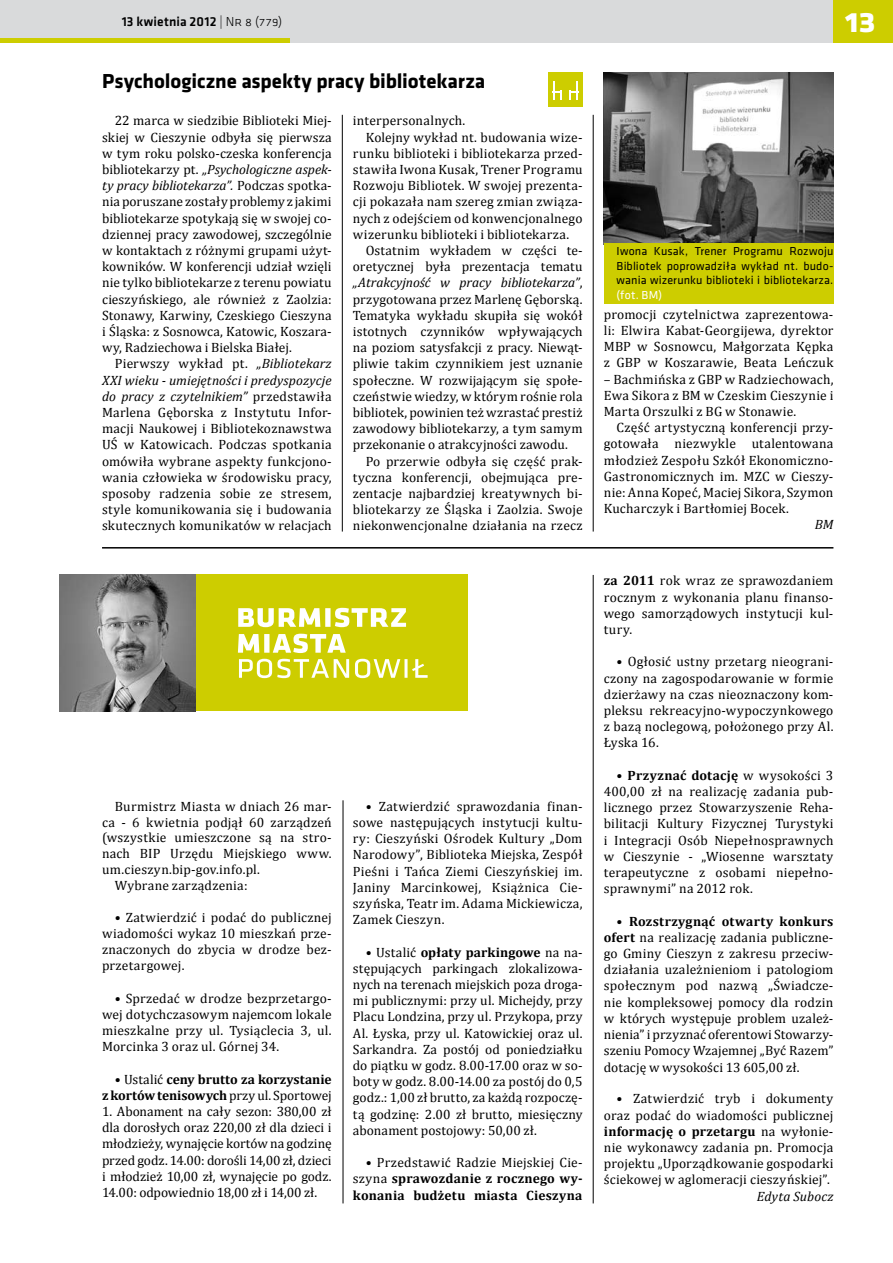
<style>
.page{position:relative;width:893px;height:1263px;background:#fff}
.page>*{position:absolute;margin:0;border:0;box-sizing:border-box;transform-origin:0 0}
.t1{font:700 36px "Klavika";color:#fff}
.t2{font:700 21px "Klavika";letter-spacing:-.005em;color:#000}
.t3{font:13.5px/16.2px "Cambria";letter-spacing:.015em;color:#000;text-align:justify}
.t4{font:700 13.5px/16.2px "Cambria";letter-spacing:.01em;color:#000;text-align:right}
.t5{font:italic 13.5px "Cambria";color:#000}
.t6{font:500 13.5px "Klavika";letter-spacing:.01em;color:#000}
.t7{font:12px/14.4px "Klavika";letter-spacing:.01em;color:#000;text-align:justify}
.t8{font:12px "Klavika";color:#fff}
.s1{font-weight:300}
.s2{font-style:italic}
.s3{font-style:normal}
.s4{font-weight:400}
.s5{font-weight:700}
</style>
<div class="page">
<div style="left:0;top:0;width:893px;height:43px;background:#d9dadb"></div>
<div style="left:833px;top:0;width:60px;height:43px;background:#cdcd00"></div>
<div style="left:0;top:38px;width:289px;height:5px;background:#cdcd00"></div>
<img style="left:604px;top:72px;width:229px;height:171px">
<div style="left:196px;top:575px;width:272px;height:136px;background:#cdcd00"></div>
<svg style="left:238px;top:608px;width:168px;height:45px"></svg>
<svg style="left:239px;top:659px;width:189px;height:19px"></svg>
<img style="left:60px;top:575px;width:136px;height:136px">
<hr style="left:343px;top:800px;width:1px;height:403px;background:#000">
<hr style="left:593px;top:575px;width:1px;height:628px;background:#000">
<hr style="left:102px;top:547px;width:731px;height:1px;background:#000">
<hr style="left:342px;top:115px;width:1px;height:416px;background:#000">
<hr style="left:593px;top:115px;width:1px;height:416px;background:#000">
<div style="left:549px;top:72px;width:34px;height:34px;background:#cdcd00"></div>
<svg style="left:553px;top:82px;width:9px;height:18px"></svg>
<svg style="left:569px;top:82px;width:9px;height:18px"></svg>
<div style="left:604px;top:243px;width:229px;height:60px;background:#cdcd00"></div>
<p class="t6" style="left:122px;top:13px;width:162px">13 kwietnia 2012 <span class="s1">| Nr 8 (779)</span></p>
<h1 class="t1" style="left:845px;top:-6px;width:29px">13</h1>
<h2 class="t2" style="left:102px;top:66px;width:385px">Psychologiczne aspekty pracy bibliotekarza</h2>
<p class="t3" style="left:102px;top:113px;width:231px;text-indent:13px">22 marca w siedzibie Biblioteki Miej&shy;skiej w Cieszynie odbyła się pierwsza w tym roku polsko-czeska konferencja bibliotekarzy pt. <span class="s2">„Psychologiczne aspek&shy;ty pracy bibliotekarza”.</span> Podczas spotka&shy;nia poruszane zostały problemy z jakimi bibliotekarze spotykają się w swojej co&shy;dziennej pracy zawodowej, szczególnie w kontaktach z różnymi grupami użyt&shy;kowników. W konferencji udział wzięli nie tylko bibliotekarze z terenu powiatu cieszyńskiego, ale również z Zaolzia:<br>Stonawy, Karwiny, Czeskiego Cieszyna i Śląska: z Sosnowca, Katowic, Koszara&shy;wy, Radziechowa i Bielska Białej.</p>
<p class="t3" style="left:102px;top:356px;width:231px;text-indent:13px">Pierwszy wykład pt. <span class="s2">„Bibliotekarz XXI wieku - umiejętności i predyspozycje do pracy z czytelnikiem”</span> przedstawiła Marlena Gęborska z Instytutu Infor&shy;macji Naukowej i Bibliotekoznawstwa UŚ w Katowicach. Podczas spotkania omówiła wybrane aspekty funkcjono&shy;wania człowieka w środowisku pracy, sposoby radzenia sobie ze stresem, style komunikowania się i budowania skutecznych komunikatów w relacjach</p>
<p class="t3" style="left:353px;top:113px;width:114px">interpersonalnych.</p>
<p class="t3" style="left:366px;top:129px;width:218px">Kolejny wykład nt. budowania wize-</p>
<p class="t3" style="left:353px;top:145px;width:231px">runku biblioteki i bibliotekarza przed-</p>
<p class="t3" style="left:353px;top:161px;width:231px">stawiła Iwona Kusak, Trener Programu</p>
<p class="t3" style="left:353px;top:177px;width:231px">Rozwoju Bibliotek. W swojej prezenta-</p>
<p class="t3" style="left:353px;top:194px;width:231px">cji pokazała nam szereg zmian związa-</p>
<p class="t3" style="left:353px;top:210px;width:231px">nych z odejściem od konwencjonalnego</p>
<p class="t3" style="left:353px;top:226px;width:218px">wizerunku biblioteki i bibliotekarza.</p>
<p class="t3" style="left:366px;top:242px;width:218px">Ostatnim wykładem w części te-</p>
<p class="t3" style="left:353px;top:258px;width:231px">oretycznej była prezentacja tematu</p>
<p class="t5" style="left:353px;top:274px;width:231px">„Atrakcyjność w pracy bibliotekarza”<span class="s3">,</span></p>
<p class="t3" style="left:353px;top:291px;width:231px">przygotowana przez Marlenę Gęborską.</p>
<p class="t3" style="left:353px;top:307px;width:231px">Tematyka wykładu skupiła się wokół</p>
<p class="t3" style="left:353px;top:323px;width:231px">istotnych czynników wpływających</p>
<p class="t3" style="left:353px;top:339px;width:231px">na poziom satysfakcji z pracy. Niewąt-</p>
<p class="t3" style="left:353px;top:356px;width:231px">pliwie takim czynnikiem jest uznanie</p>
<p class="t3" style="left:353px;top:372px;width:231px">społeczne. W rozwijającym się społe-</p>
<p class="t3" style="left:353px;top:388px;width:231px">czeństwie wiedzy, w którym rośnie rola</p>
<p class="t3" style="left:353px;top:404px;width:231px">bibliotek, powinien też wzrastać prestiż</p>
<p class="t3" style="left:353px;top:420px;width:231px">zawodowy bibliotekarzy, a tym samym</p>
<p class="t3" style="left:353px;top:437px;width:216px">przekonanie o atrakcyjności zawodu.</p>
<p class="t3" style="left:366px;top:453px;width:218px">Po przerwie odbyła się część prak-</p>
<p class="t3" style="left:353px;top:469px;width:231px">tyczna konferencji, obejmująca pre-</p>
<p class="t3" style="left:353px;top:485px;width:231px">zentacje najbardziej kreatywnych bi-</p>
<p class="t3" style="left:353px;top:501px;width:231px">bliotekarzy ze Śląska i Zaolzia. Swoje</p>
<p class="t3" style="left:353px;top:518px;width:231px">niekonwencjonalne działania na rzecz</p>
<p class="t3" style="left:115px;top:798px;width:218px">Burmistrz Miasta w dniach 26 mar-</p>
<p class="t3" style="left:102px;top:814px;width:231px">ca - 6 kwietnia podjął 60 zarządzeń</p>
<p class="t3" style="left:102px;top:829px;width:231px">(wszystkie umieszczone są na stro-</p>
<p class="t3" style="left:102px;top:845px;width:231px">nach BIP Urzędu Miejskiego www.</p>
<p class="t3" style="left:102px;top:861px;width:159px">um.cieszyn.bip-gov.info.pl.</p>
<p class="t3" style="left:115px;top:877px;width:134px">Wybrane zarządzenia:</p>
<p class="t3" style="left:102px;top:909px;width:231px;text-indent:13px">• Zatwierdzić i podać do publicznej wiadomości wykaz 10 mieszkań prze&shy;znaczonych do zbycia w drodze bez&shy;przetargowej.</p>
<p class="t3" style="left:102px;top:990px;width:231px;text-indent:13px">• Sprzedać w drodze bezprzetargo&shy;wej dotychczasowym najemcom lokale mieszkalne przy ul. Tysiąclecia 3, ul.<br>Morcinka 3 oraz ul. Górnej 34.</p>
<p class="t4" style="left:102px;top:1070px;width:231px"><span class="s4">• Ustalić</span> ceny brutto za korzystanie<br>z kortów tenisowych <span class="s4">przy ul. Sportowej</span></p>
<p class="t3" style="left:102px;top:1103px;width:231px">1. Abonament na cały sezon: 380,00 zł dla dorosłych oraz 220,00 zł dla dzieci i młodzieży, wynajęcie kortów na godzinę przed godz. 14.00: dorośli 14,00 zł, dzieci i młodzież 10,00 zł, wynajęcie po godz.<br>14.00: odpowiednio 18,00 zł i 14,00 zł.</p>
<p class="t3" style="left:353px;top:798px;width:231px;text-indent:13px">• Zatwierdzić sprawozdania finan&shy;sowe następujących instytucji kultu&shy;ry: Cieszyński Ośrodek Kultury „Dom Narodowy”, Biblioteka Miejska, Zespół Pieśni i Tańca Ziemi Cieszyńskiej im.<br>Janiny Marcinkowej, Książnica Cie&shy;szyńska, Teatr im. Adama Mickiewicza, Zamek Cieszyn.</p>
<p class="t3" style="left:353px;top:944px;width:231px;text-indent:13px">• Ustalić <span class="s5">opłaty parkingowe</span> na na&shy;stępujących parkingach zlokalizowa&shy;nych na terenach miejskich poza droga&shy;mi publicznymi: przy ul. Michejdy, przy Placu Londzina, przy ul. Przykopa, przy Al. Łyska, przy ul. Katowickiej oraz ul.<br>Sarkandra. Za postój od poniedziałku do piątku w godz. 8.00-17.00 oraz w so&shy;boty w godz. 8.00-14.00 za postój do 0,5 godz.: 1,00 zł brutto, za każdą rozpoczę&shy;tą godzinę: 2.00 zł brutto, miesięczny abonament postojowy: 50,00 zł.</p>
<p class="t4" style="left:353px;top:1154px;width:231px;text-align:justify;text-indent:13px"><span class="s4">• Przedstawić Radzie Miejskiej Cie&shy;szyna</span> sprawozdanie z rocznego wy&shy;konania budżetu miasta Cieszyna</p>
<p class="t7" style="left:617px;top:244px;width:218px">Iwona Kusak, Trener Programu Rozwoju Bibliotek poprowadziła wykład nt. budo&shy;wania wizerunku biblioteki i bibliotekarza.</p>
<p class="t8" style="left:617px;top:287px;width:47px">(fot. BM)</p>
<p class="t3" style="left:604px;top:306px;width:231px">promocji czytelnictwa zaprezentowa&shy;li: Elwira Kabat-Georgijewa, dyrektor MBP w Sosnowcu, Małgorzata Kępka z GBP w Koszarawie, Beata Leńczuk</p>
<p class="t3" style="left:604px;top:371px;width:231px">– Bachmińska z GBP w Radziechowach, Ewa Sikora z BM w Czeskim Cieszynie i Marta Orszulki z BG w Stonawie.</p>
<p class="t3" style="left:604px;top:419px;width:231px;text-indent:13px">Część artystyczną konferencji przy&shy;gotowała niezwykle utalentowana młodzież Zespołu Szkół Ekonomiczno-Gastronomicznych im. MZC w Cieszy&shy;nie: Anna Kopeć, Maciej Sikora, Szymon Kucharczyk i Bartłomiej Bocek.</p>
<p class="t5" style="left:815px;top:517px;width:20px">BM</p>
<p class="t3" style="left:604px;top:573px;width:231px"><span class="s5">za 2011</span> rok wraz ze sprawozdaniem rocznym z wykonania planu finanso&shy;wego samorządowych instytucji kul&shy;tury.</p>
<p class="t3" style="left:604px;top:654px;width:231px;text-indent:13px">• Ogłosić ustny przetarg nieograni&shy;czony na zagospodarowanie w formie dzierżawy na czas nieoznaczony kom&shy;pleksu rekreacyjno-wypoczynkowego z bazą noclegową, położonego przy Al.<br>Łyska 16.</p>
<p class="t3" style="left:604px;top:767px;width:231px;text-indent:13px">• <span class="s5">Przyznać dotację</span> w wysokości 3<br>400,00 zł na realizację zadania pub&shy;licznego przez Stowarzyszenie Reha&shy;bilitacji Kultury Fizycznej Turystyki i Integracji Osób Niepełnosprawnych w Cieszynie - „Wiosenne warsztaty terapeutyczne z osobami niepełno&shy;sprawnymi” na 2012 rok.</p>
<p class="t3" style="left:604px;top:913px;width:231px;text-indent:13px">• <span class="s5">Rozstrzygnąć otwarty konkurs ofert</span> na realizację zadania publiczne&shy;go Gminy Cieszyn z zakresu przeciw&shy;działania uzależnieniom i patologiom społecznym pod nazwą „Świadcze&shy;nie kompleksowej pomocy dla rodzin w których występuje problem uzależ&shy;nienia” i przyznać oferentowi Stowarzy&shy;szeniu Pomocy Wzajemnej „Być Razem” dotację w wysokości 13 605,00 zł.</p>
<p class="t3" style="left:604px;top:1091px;width:231px;text-indent:13px">• Zatwierdzić tryb i dokumenty oraz podać do wiadomości publicznej <span class="s5">informację o przetargu</span> na wyłonie&shy;nie wykonawcy zadania pn. Promocja projektu „Uporządkowanie gospodarki ściekowej w aglomeracji cieszyńskiej”.</p>
<p class="t5" style="left:757px;top:1188px;width:78px">Edyta Subocz</p>
</div>
